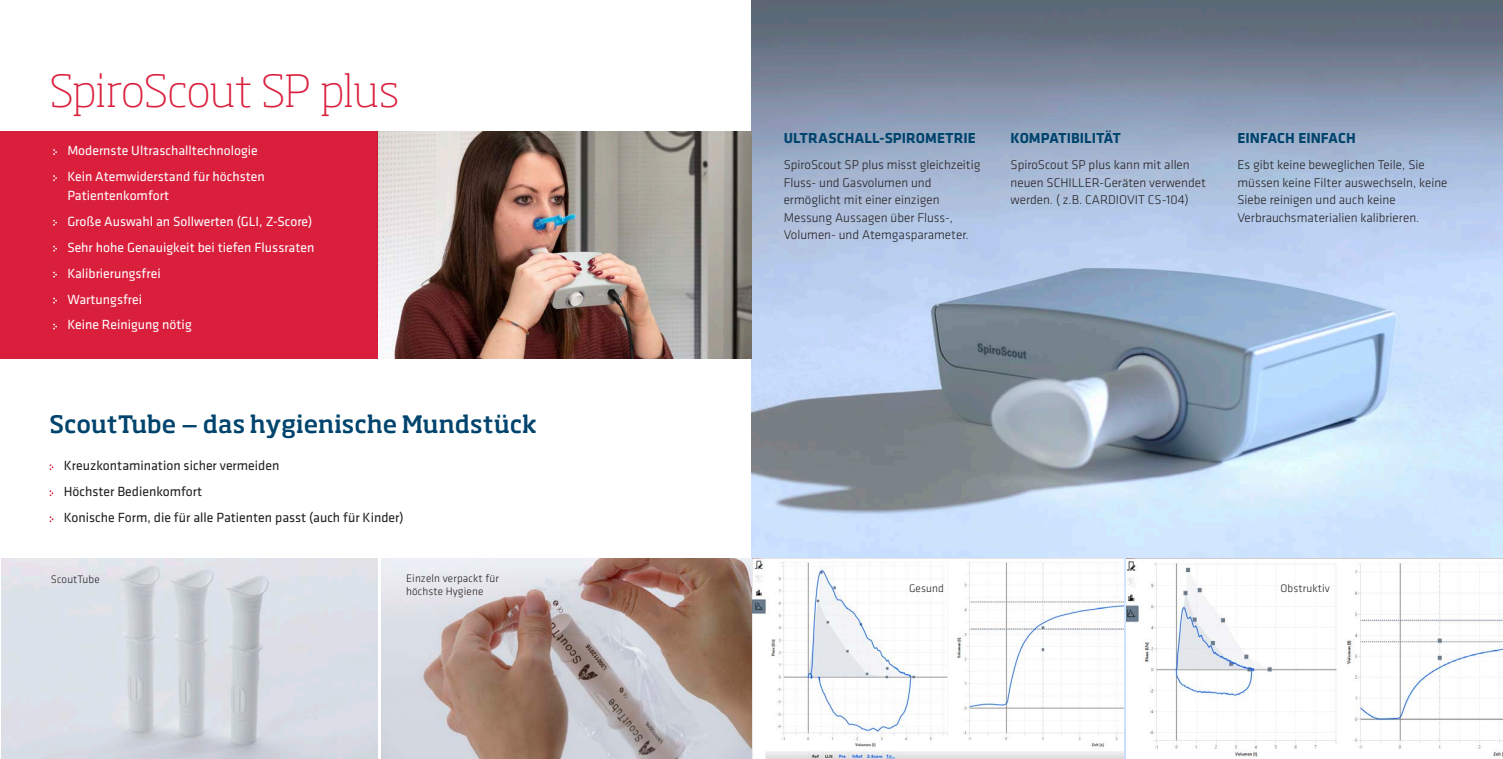
<style>
.page{position:relative;width:1503px;height:759px;background:#fff}
.page>*{position:absolute;margin:0;border:0;box-sizing:border-box;transform-origin:0 0}
.Titel_H0{font:200 43.75px "Soho Pro";letter-spacing:-.02em;color:#da1f3d}
.Titel_H1{font:500 23.75px "Soho Pro";color:#00446d}
.Titel_H3{font:700 15px "Klavika";letter-spacing:.005em;color:#00446d}
.t1{font:13.75px/26px "Klavika";color:#fff}
.Highlights__gross{font:13.75px "Klavika";color:#231f20}
.GT{font:300 13.12px/17.5px "Klavika";color:#231f20}
.Cover_Titel__Zusatz{font:300 11.25px/13.5px "Klavika";letter-spacing:.01em;color:#231f20}
</style>
<div class="page">
<img style="left:751px;top:1px;width:751px;height:757px">
<img style="left:2px;top:558px;width:375px;height:200px">
<img style="left:381px;top:558px;width:742px;height:200px">
<svg style="left:50px;top:464px;width:3px;height:6px"></svg>
<svg style="left:50px;top:490px;width:3px;height:6px"></svg>
<svg style="left:50px;top:516px;width:3px;height:6px"></svg>
<img style="left:377px;top:131px;width:374px;height:227px">
<div style="left:0;top:131px;width:377px;height:227px;background:#da1f3d"></div>
<svg style="left:53px;top:149px;width:4px;height:6px"></svg>
<svg style="left:53px;top:175px;width:4px;height:6px"></svg>
<svg style="left:53px;top:219px;width:4px;height:6px"></svg>
<svg style="left:53px;top:245px;width:4px;height:6px"></svg>
<svg style="left:53px;top:271px;width:4px;height:6px"></svg>
<svg style="left:53px;top:297px;width:4px;height:6px"></svg>
<svg style="left:53px;top:323px;width:4px;height:6px"></svg>
<img style="left:1126px;top:558px;width:376px;height:200px">
<p class="Titel_H0" style="left:50px;top:57px;width:351px">SpiroScout SP plus</p>
<p class="t1" style="left:67px;top:137px;width:199px">Modernste Ultraschalltechnologie<br>Kein Atemwiderstand für höchsten</p>
<p class="t1" style="left:67px;top:181px;width:248px">Patientenkomfort<br>Große Auswahl an Sollwerten (GLI, Z-Score)<br>Sehr hohe Genauigkeit bei tiefen Flussraten<br>Kalibrierungsfrei<br>Wartungsfrei<br>Keine Reinigung nötig</p>
<p class="Titel_H1" style="left:50px;top:407px;width:488px">ScoutTube ‒ das hygienische Mundstück</p>
<p class="Highlights__gross" style="left:64px;top:456px;width:217px">Kreuzkontamination sicher vermeiden</p>
<p class="Highlights__gross" style="left:64px;top:482px;width:140px">Höchster Bedienkomfort</p>
<p class="Highlights__gross" style="left:64px;top:508px;width:341px">Konische Form, die für alle Patienten passt (auch für Kinder)</p>
<p class="Cover_Titel__Zusatz" style="left:51px;top:572px;width:51px">ScoutTube</p>
<p class="Cover_Titel__Zusatz" style="left:406px;top:570px;width:94px">Einzeln verpackt für höchste Hygiene</p>
<p class="Titel_H3" style="left:783px;top:127px;width:194px">ULTRASCHALL-SPIROMETRIE</p>
<p class="GT" style="left:783px;top:156px;width:198px">SpiroScout SP plus misst gleichzeitig<br>Fluss- und Gasvolumen und ermöglicht mit einer einzigen<br>Messung Aussagen über Fluss-,<br>Volumen- und Atemgasparameter.</p>
<p class="Titel_H3" style="left:1010px;top:127px;width:112px">KOMPATIBILITÄT</p>
<p class="GT" style="left:1010px;top:156px;width:197px">SpiroScout SP plus kann mit allen neuen SCHILLER-Geräten verwendet werden. ( z.B. CARDIOVIT CS-104)</p>
<p class="Titel_H3" style="left:1237px;top:127px;width:120px">EINFACH EINFACH</p>
<p class="GT" style="left:1237px;top:156px;width:212px">Es gibt keine beweglichen Teile, Sie müssen keine Filter auswechseln, keine Siebe reinigen und auch keine Verbrauchsmaterialien kalibrieren.</p>
<p class="Cover_Titel__Zusatz" style="left:909px;top:581px;width:36px">Gesund</p>
<p class="Cover_Titel__Zusatz" style="left:1280px;top:581px;width:51px">Obstruktiv</p>
</div>
